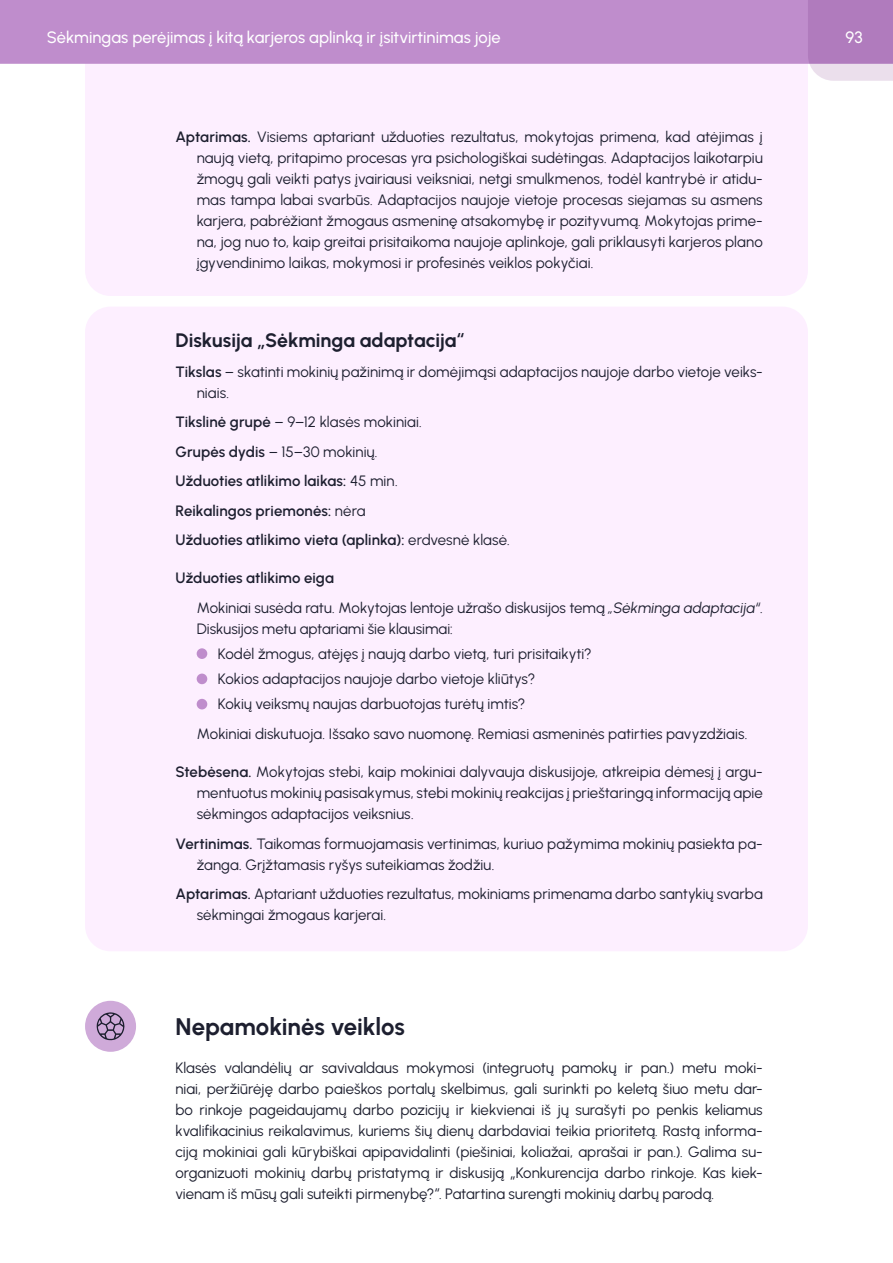
<style>
.page{position:relative;width:893px;height:1263px;background:#fff}
.page>*{position:absolute;margin:0;border:0;box-sizing:border-box;transform-origin:0 0}
.t1{font:700 24px "Urbanist";letter-spacing:-.005em;color:#1d1f2f}
.t2{font:700 19.5px "Urbanist";color:#1d1f2f}
.t3{font:500 16.5px "Urbanist";color:#fff}
.t4{font:15px/21px "Urbanist";letter-spacing:.005em;color:#1d1f2f}
.t5{font:600 15px/29.5px "Urbanist";letter-spacing:.005em;color:#1d1f2f}
.s1{font-weight:600}
.s2{font-family:"Segoe UI";font-weight:600}
.s3{font-weight:400}
.s4{font-style:italic}
.s5{font-family:"Segoe UI"}
</style>
<div class="page">
<div style="left:85px;top:64px;width:723px;height:232px;background:#fdefff"></div>
<div style="left:85px;top:307px;width:723px;height:644px;background:#fdefff;border-radius:26px"></div>
<div style="left:0;top:0;width:808px;height:64px;background:#bf8dcc"></div>
<svg style="left:808px;top:0;width:85px;height:81px;background:#bc90c7"></svg>
<div style="left:197px;top:648px;width:10px;height:11px;background:#bf8dcc;border-radius:50%"></div>
<div style="left:197px;top:673px;width:10px;height:11px;background:#bf8dcc;border-radius:50%"></div>
<div style="left:197px;top:699px;width:10px;height:10px;background:#bf8dcc;border-radius:50%"></div>
<div style="left:85px;top:1001px;width:51px;height:51px;background:#cfaad9;border-radius:50%"></div>
<svg style="left:96px;top:1012px;width:29px;height:28px"></svg>
<p class="t3" style="left:47px;top:26px;width:455px">Sėkmingas perėjimas į kitą karjeros aplinką ir įsitvirtinimas joje</p>
<p class="t4" style="left:197px;top:126px;width:568px;text-align:justify;text-indent:-21px"><span class="s1">Aptarimas.</span> Visiems aptariant užduoties rezultatus, mokytojas primena, kad atėjimas į naują vietą, pritapimo procesas yra psichologiškai sudėtingas. Adaptacijos laikotarpiu žmogų gali veikti patys įvairiausi veiksniai, netgi smulkmenos, todėl kantrybė ir atidu&shy;mas tampa labai svarbūs. Adaptacijos naujoje vietoje procesas siejamas su asmens karjera, pabrėžiant žmogaus asmeninę atsakomybę ir pozityvumą. Mokytojas prime&shy;na, jog nuo to, kaip greitai prisitaikoma naujoje aplinkoje, gali priklausyti karjeros plano įgyvendinimo laikas, mokymosi ir profesinės veiklos pokyčiai.</p>
<h2 class="t2" style="left:175px;top:327px;width:291px">Diskusija <span class="s2">„</span>Sėkminga adaptacija<span class="s2">“</span></h2>
<p class="t4" style="left:197px;top:360px;width:568px;text-indent:-21px"><span class="s1">Tikslas</span> – skatinti mokinių pažinimą ir domėjimąsi adaptacijos naujoje darbo vietoje veiks&shy;niais.</p>
<p class="t5" style="left:175px;top:406px;width:336px">Tikslinė grupė <span class="s3">– 9–12 klasės mokiniai.<br></span>Grupės dydis <span class="s3">– 15–30 mokinių.<br></span>Užduoties atlikimo laikas: <span class="s3">45 min.<br></span>Reikalingos priemonės: <span class="s3">nėra<br></span>Užduoties atlikimo vieta (aplinka): <span class="s3">erdvesnė klasė.</span></p>
<p class="t4" style="left:197px;top:563px;width:568px;line-height:29.5px;text-indent:-21px"><span class="s1">Užduoties atlikimo eiga<br></span>Mokiniai susėda ratu. Mokytojas lentoje užrašo diskusijos temą <span class="s4">„Sėkminga adaptacija“</span>.</p>
<p class="t4" style="left:218px;top:615px;width:375px;line-height:25.2px;text-indent:-21px">Diskusijos metu aptariami šie klausimai:<br>Kodėl žmogus, atėjęs į naują darbo vietą, turi prisitaikyti?<br>Kokios adaptacijos naujoje darbo vietoje kliūtys?<br>Kokių veiksmų naujas darbuotojas turėtų imtis?</p>
<p class="t4" style="left:197px;top:723px;width:552px">Mokiniai diskutuoja. Išsako savo nuomonę. Remiasi asmeninės patirties pavyzdžiais.</p>
<p class="t4" style="left:197px;top:761px;width:568px;text-align:justify;text-indent:-21px"><span class="s1">Stebėsena.</span> Mokytojas stebi, kaip mokiniai dalyvauja diskusijoje, atkreipia dėmesį į argu&shy;mentuotus mokinių pasisakymus, stebi mokinių reakcijas į prieštaringą informaciją apie sėkmingos adaptacijos veiksnius.</p>
<p class="t4" style="left:197px;top:832px;width:568px;text-indent:-21px"><span class="s1">Vertinimas.</span> Taikomas formuojamasis vertinimas, kuriuo pažymima mokinių pasiekta pa&shy;žanga. Grįžtamasis ryšys suteikiamas žodžiu.</p>
<p class="t4" style="left:197px;top:883px;width:568px;text-indent:-21px"><span class="s1">Aptarimas.</span> Aptariant užduoties rezultatus, mokiniams primenama darbo santykių svarba sėkmingai žmogaus karjerai.</p>
<h1 class="t1" style="left:175px;top:1010px;width:231px">Nepamokinės veiklos</h1>
<p class="t4" style="left:175px;top:1057px;width:589px;text-align:justify">Klasės valandėlių ar savivaldaus mokymosi (integruotų pamokų ir pan.) metu moki&shy;niai, peržiūrėję darbo paieškos portalų skelbimus, gali surinkti po keletą šiuo metu dar&shy;bo rinkoje pageidaujamų darbo pozicijų ir kiekvienai iš jų surašyti po penkis keliamus kvalifikacinius reikalavimus, kuriems šių dienų darbdaviai teikia prioritetą. Rastą informa&shy;ciją mokiniai gali kūrybiškai apipavidalinti (piešiniai, koliažai, aprašai ir pan.). Galima su&shy;organizuoti mokinių darbų pristatymą ir diskusiją <span class="s5">„</span>Konkurencija darbo rinkoje. Kas kiek&shy;vienam iš mūsų gali suteikti pirmenybę?<span class="s5">“</span>. Patartina surengti mokinių darbų parodą.</p>
<p class="t3" style="left:845px;top:26px;width:19px">93</p>
</div>
